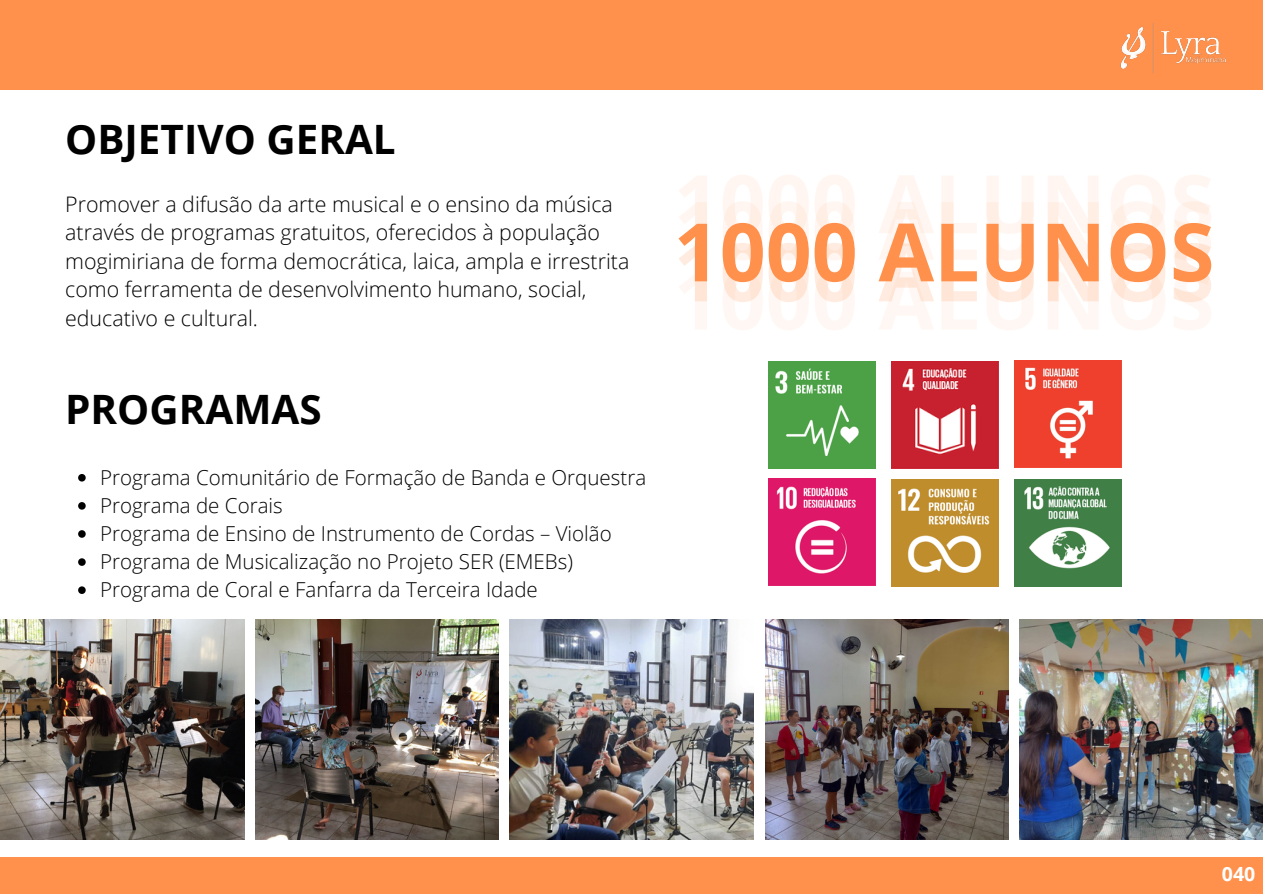
<style>
.page{position:relative;width:1263px;height:894px;background:#fff}
.page>*{position:absolute;margin:0;border:0;box-sizing:border-box;transform-origin:0 0}
.t1{font:700 80.55px/69.8px "Open Sans";color:#ff914d}
.t2{font:700 40.5px "Open Sans";color:#000}
.t3{font:300 21.45px/28.5px "Open Sans";color:#000}
.t4{font:300 20.55px "Open Sans";color:#000}
.t5{font:700 19.5px "Open Sans";color:#fff}
</style>
<div class="page">
<img style="left:0;top:619px;width:244px;height:220px">
<img style="left:255px;top:619px;width:243px;height:220px">
<img style="left:510px;top:619px;width:244px;height:220px">
<img style="left:765px;top:619px;width:243px;height:220px">
<img style="left:1019px;top:619px;width:244px;height:220px">
<div style="left:0;top:0;width:1263px;height:89px;background:#ff914d"></div>
<img style="left:1120px;top:23px;width:106px;height:50px">
<div style="left:0;top:857px;width:1263px;height:36px;background:#ff914d"></div>
<svg style="left:78px;top:474px;width:8px;height:7px"></svg>
<svg style="left:78px;top:502px;width:8px;height:7px"></svg>
<svg style="left:78px;top:530px;width:8px;height:7px"></svg>
<svg style="left:78px;top:558px;width:8px;height:7px"></svg>
<svg style="left:78px;top:586px;width:8px;height:7px"></svg>
<img style="left:892px;top:361px;width:107px;height:107px">
<img style="left:1015px;top:361px;width:107px;height:106px">
<img style="left:769px;top:479px;width:107px;height:106px">
<img style="left:769px;top:361px;width:107px;height:107px">
<img style="left:892px;top:479px;width:107px;height:107px">
<img style="left:1015px;top:479px;width:107px;height:107px">
<p class="t2" style="left:65px;top:111px;width:332px">OBJETIVO GERAL</p>
<p class="t3" style="left:65px;top:189px;width:566px">Promover a difusão da arte musical e o ensino da música através de programas gratuitos, oferecidos à população mogimiriana de forma democrática, laica, ampla e irrestrita como ferramenta de desenvolvimento humano, social, educativo e cultural.</p>
<h2 class="t2" style="left:65px;top:380px;width:258px">PROGRAMAS</h2>
<p class="t4" style="left:100px;top:462px;width:548px">Programa Comunitário de Formação de Banda e Orquestra</p>
<h2 class="t4" style="left:100px;top:491px;width:184px">Programa de Corais</h2>
<p class="t4" style="left:100px;top:519px;width:513px">Programa de Ensino de Instrumento de Cordas – Violão</p>
<p class="t4" style="left:100px;top:547px;width:474px">Programa de Musicalização no Projeto SER (EMEBs)</p>
<p class="t4" style="left:100px;top:575px;width:439px">Programa de Coral e Fanfarra da Terceira Idade</p>
<h1 class="t1" style="left:674px;top:167px;width:542px">1000 ALUNOS</h1>
<h1 class="t1" style="left:674px;top:193px;width:542px">1000 ALUNOS<br>1000 ALUNOS</h1>
<h1 class="t1" style="left:674px;top:225px;width:542px">11000000 AALLUUNNOOSS</h1>
<h1 class="t5" style="left:1222px;top:859px;width:35px">040</h1>
</div>
